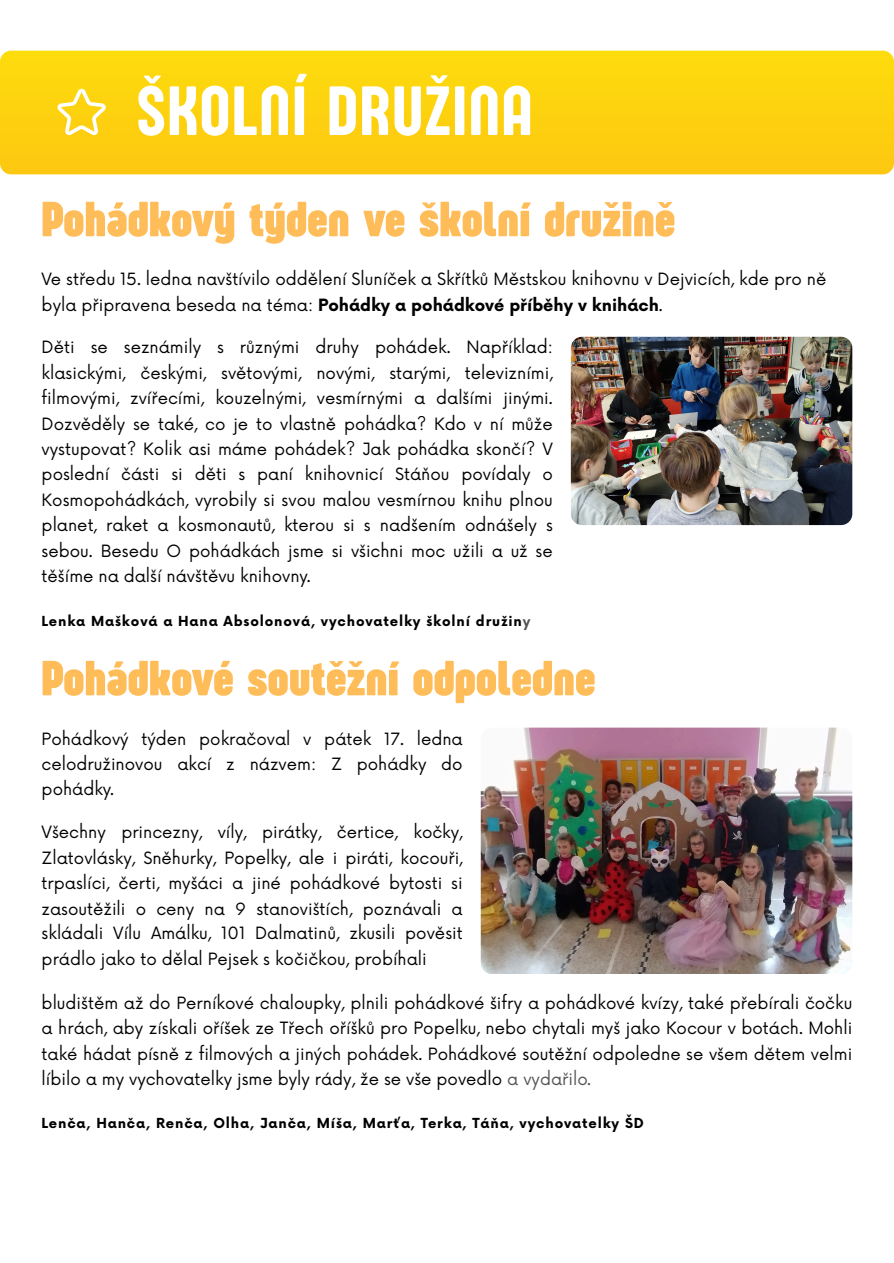
<style>
.page{position:relative;width:894px;height:1263px;background:#fff}
.page>*{position:absolute;margin:0;border:0;box-sizing:border-box;transform-origin:0 0}
.t1{font:72px "Sugo Pro Display";letter-spacing:.03em;color:#fff}
.t2{font:700 51px "Sugo Pro Display";letter-spacing:.015em;color:#ffbd59}
.t3{font:16.5px/25.3px "Now";color:#000;text-align:justify}
.t4{font:700 13.5px "Now";letter-spacing:.065em;color:#000}
.s1{font-weight:700}
.s2{color:#545454}
</style>
<div class="page">
<svg style="left:0;top:51px;width:893px;height:123px;background:#fdd10f"></svg>
<svg style="left:56px;top:88px;width:51px;height:48px"></svg>
<img style="left:570px;top:337px;width:282px;height:188px;border-radius:11px">
<img style="left:480px;top:728px;width:372px;height:246px;border-radius:11px">
<p class="t1" style="left:137px;top:69px;width:397px">ŠKOLNÍ DRUŽINA</p>
<h2 class="t2" style="left:42px;top:190px;width:634px">Pohádkový týden ve školní družině</h2>
<p class="t3" style="left:42px;top:267px;width:786px;line-height:25.8px">Ve středu 15. ledna navštívilo oddělení Sluníček a Skřítků Městskou knihovnu v Dejvicích, kde pro ně byla připravena beseda na téma: <span class="s1">Pohádky a pohádkové příběhy v knihách</span>.</p>
<p class="t3" style="left:42px;top:335px;width:512px">Děti se seznámily s různými druhy pohádek. Například: klasickými, českými, světovými, novými, starými, televizními, fi lmovými, zvířecími, kouzelnými, vesmírnými a dalšími jinými.<br>Dozvěděly se také, co je to vlastně pohádka? Kdo v ní může vystupovat? Kolik asi máme pohádek? Jak pohádka skončí? V poslední části si děti s paní knihovnicí Stáňou povídaly o Kosmopohádkách, vyrobily si svou malou vesmírnou knihu plnou planet, raket a kosmonautů, kterou si s nadšením odnášely s sebou. Besedu O pohádkách jsme si všichni moc užili a už se těšíme na další návštěvu knihovny.</p>
<p class="t4" style="left:42px;top:613px;width:490px">Lenka Mašková a Hana Absolonová, vychovatelky školní družin<span class="s2">y</span></p>
<h2 class="t2" style="left:42px;top:649px;width:555px">Pohádkové soutěžní odpoledne</h2>
<p class="t3" style="left:42px;top:727px;width:422px">Pohádkový týden pokračoval v pátek 17. ledna celodružinovou akcí z názvem: Z pohádky do pohádky.</p>
<p class="t3" style="left:42px;top:820px;width:422px">Všechny princezny, víly, pirátky, čertice, kočky, Zlatovlásky, Sněhurky, Popelky, ale i piráti, kocouři, trpaslíci, čerti, myšáci a jiné pohádkové bytosti si zasoutěžili o ceny na 9 stanovištích, poznávali a skládali Vílu Amálku, 101 Dalmatinů, zkusili pověsit prádlo jako to dělal Pejsek s kočičkou, probíhali</p>
<p class="t3" style="left:42px;top:991px;width:811px">bludištěm až do Perníkové chaloupky, plnili pohádkové šifry a pohádkové kvízy, také přebírali čočku a hrách, aby získali oříšek ze Třech oříšků pro Popelku, nebo chytali myš jako Kocour v botách. Mohli také hádat písně z fi lmových a jiných pohádek. Pohádkové soutěžní odpoledne se všem dětem velmi líbilo a my vychovatelky jsme byly rády, že se vše povedlo <span class="s2">a vydařilo.</span></p>
<p class="t4" style="left:42px;top:1116px;width:603px">Lenča, Hanča, Renča, Olha, Janča, Míša, Marťa, Terka, Táňa, vychovatelky ŠD</p>
</div>
